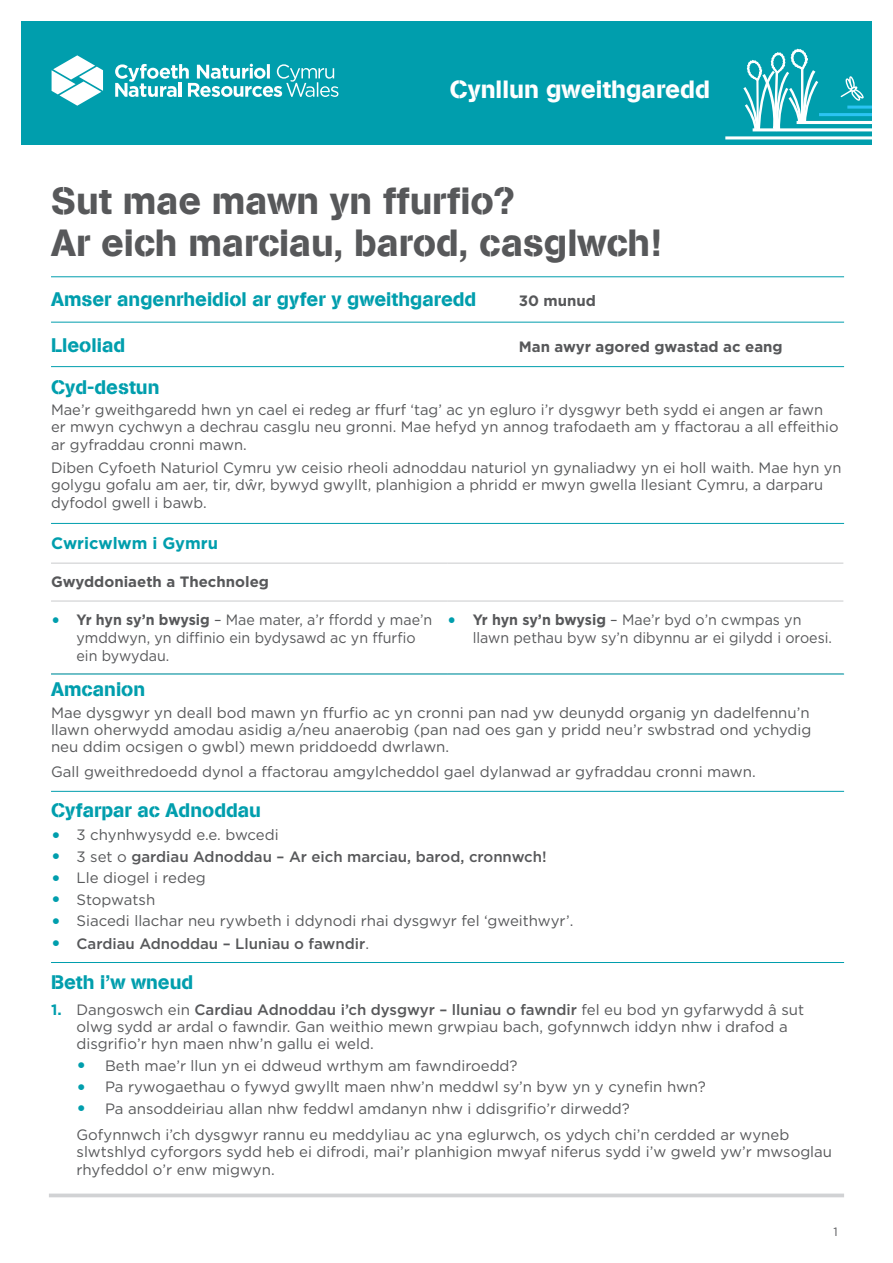
<style>
.page{position:relative;width:893px;height:1263px;background:#fff}
.page>*{position:absolute;margin:0;border:0;box-sizing:border-box;transform-origin:0 0}
.t1{font:37.5px/42px "AG Book Stencil";color:#57585a}
.t2{font:24.75px "AG Book Stencil";color:#fff}
.t3{font:19.5px "AG Book Stencil";color:#009ead}
.t4{font:700 16.5px "Gotham";color:#009ead}
.t5{font:15px/17.2px "Gotham";color:#57585a}
.t6{font:15px/18px "Gotham";color:#57585a;scale:.95 1}
.t7{font:500 15px "Gotham";color:#57585a}
.t8{font:700 15px "Gotham";color:#57585a}
.t9{font:12px "Gotham";color:#57585a}
.s1{font-weight:700;font-size:19.5px;color:#009ead}
.s2{font-weight:700}
.s3{font-weight:400}
.s4{font-weight:700;color:#009ead}
.s5{font-weight:500}
</style>
<div class="page">
<svg style="left:49px;top:1193px;width:795px;height:4px;background:#d7d8da"></svg>
<div style="left:21px;top:21px;width:851px;height:124px;background:#009ead"></div>
<svg style="left:52px;top:55px;width:51px;height:51px"></svg>
<svg style="left:115px;top:64px;width:223px;height:33px"></svg>
<hr style="left:723px;top:144px;width:149px;height:1px;background:#2bc4f3">
<hr style="left:725px;top:136px;width:147px;height:3px;background:#fff">
<svg style="left:743px;top:48px;width:129px;height:84px"></svg>
<hr style="left:51px;top:322px;width:793px;height:1px;background:#009ead">
<hr style="left:51px;top:366px;width:793px;height:1px;background:#009ead">
<hr style="left:51px;top:276px;width:793px;height:1px;background:#009ead">
<hr style="left:51px;top:523px;width:793px;height:1px;background:#009ead">
<hr style="left:51px;top:563px;width:396px;height:1px;background:#c9cacc">
<hr style="left:447px;top:563px;width:396px;height:1px;background:#c9cacc">
<hr style="left:51px;top:601px;width:396px;height:1px;background:#c9cacc">
<hr style="left:447px;top:601px;width:396px;height:1px;background:#c9cacc">
<hr style="left:51px;top:673px;width:396px;height:1px;background:#c9cacc">
<hr style="left:447px;top:673px;width:396px;height:1px;background:#c9cacc">
<hr style="left:51px;top:791px;width:793px;height:1px;background:#009ead">
<hr style="left:51px;top:674px;width:793px;height:1px;background:#009ead">
<hr style="left:51px;top:962px;width:793px;height:1px;background:#009ead">
<h2 class="t2" style="left:450px;top:75px;width:262px">Cynllun gweithgaredd</h2>
<h1 class="t1" style="left:51px;top:179px;width:612px">Sut mae mawn yn ffurfio?<br>Ar eich marciau, barod, casglwch!</h1>
<h3 class="t3" style="left:51px;top:288px;width:427px">Amser angenrheidiol ar gyfer y gweithgaredd</h3>
<p class="t8" style="left:519px;top:291px;width:79px">30 munud</p>
<h3 class="t3" style="left:51px;top:333px;width:76px">Lleoliad</h3>
<p class="t8" style="left:519px;top:336px;width:265px">Man awyr agored gwastad ac eang</p>
<h3 class="t3" style="left:51px;top:375px;width:110px">Cyd-destun</h3>
<p class="t5" style="left:51px;top:401px;width:789px">Mae’r gweithgaredd hwn yn cael ei redeg ar ffurf ‘tag’ ac yn egluro i’r dysgwyr beth sydd ei angen ar fawn er mwyn cychwyn a dechrau casglu neu gronni. Mae hefyd yn annog trafodaeth am y ffactorau a all effeithio ar gyfraddau cronni mawn.</p>
<p class="t5" style="left:51px;top:459px;width:792px">Diben Cyfoeth Naturiol Cymru yw ceisio rheoli adnoddau naturiol yn gynaliadwy yn ei holl waith. Mae hyn yn golygu gofalu am aer, tir, dŵr, bywyd gwyllt, planhigion a phridd er mwyn gwella llesiant Cymru, a darparu dyfodol gwell i bawb.</p>
<p class="t4" style="left:51px;top:532px;width:168px">Cwricwlwm i Gymru</p>
<p class="t8" style="left:51px;top:571px;width:220px">Gwyddoniaeth a Thechnoleg</p>
<p class="t6" style="left:77px;top:610px;width:376px;text-indent:-26px"><span class="s1">•</span> <span class="s2">Yr hyn sy’n bwysig</span> – Mae mater, a’r ffordd y mae’n ymddwyn, yn diffinio ein bydysawd ac yn ffurfio ein bywydau.</p>
<p class="t6" style="left:473px;top:610px;width:380px;text-indent:-26px"><span class="s1">•</span> <span class="s2">Yr hyn sy’n bwysig</span> – Mae’r byd o’n cwmpas yn llawn pethau byw sy’n dibynnu ar ei gilydd i oroesi.</p>
<h3 class="t3" style="left:51px;top:678px;width:96px">Amcanion</h3>
<p class="t5" style="left:51px;top:703px;width:762px;text-align:justify">Mae dysgwyr yn deall bod mawn yn ffurfio ac yn cronni pan nad yw deunydd organig yn dadelfennu’n llawn oherwydd amodau asidig a/neu anaerobig (pan nad oes gan y pridd neu’r swbstrad ond ychydig neu ddim ocsigen o gwbl) mewn priddoedd dwrlawn.</p>
<p class="t5" style="left:51px;top:762px;width:706px">Gall gweithredoedd dynol a ffactorau amgylcheddol gael dylanwad ar gyfraddau cronni mawn.</p>
<h3 class="t3" style="left:51px;top:799px;width:211px">Cyfarpar ac Adnoddau</h3>
<p class="t5" style="left:51px;top:826px;width:229px"><span class="s1">•</span> 3 chynhwysydd e.e. bwcedi</p>
<p class="t7" style="left:51px;top:847px;width:497px"><span class="s1">•</span> <span class="s3">3 set o</span> gardiau Adnoddau – Ar eich marciau, barod, cronnwch!</p>
<p class="t5" style="left:51px;top:869px;width:156px"><span class="s1">•</span> Lle diogel i redeg</p>
<p class="t5" style="left:51px;top:891px;width:106px"><span class="s1">•</span> Stopwatsh</p>
<p class="t5" style="left:51px;top:912px;width:524px"><span class="s1">•</span> Siacedi llachar neu rywbeth i ddynodi rhai dysgwyr fel ‘gweithwyr’.</p>
<p class="t7" style="left:51px;top:933px;width:319px"><span class="s1">•</span> Cardiau Adnoddau – Lluniau o fawndir<span class="s3">.</span></p>
<h3 class="t3" style="left:51px;top:971px;width:144px">Beth i’w wneud</h3>
<p class="t5" style="left:77px;top:1000px;width:729px;text-indent:-26px"><span class="s4">1.</span> Dangoswch ein <span class="s5">Cardiau Adnoddau i’ch dysgwyr – lluniau o fawndir</span> fel eu bod yn gyfarwydd â sut olwg sydd ar ardal o fawndir. Gan weithio mewn grwpiau bach, gofynnwch iddyn nhw i drafod a disgrifio’r hyn maen nhw’n gallu ei weld.</p>
<p class="t5" style="left:77px;top:1056px;width:443px"><span class="s1">•</span> Beth mae’r llun yn ei ddweud wrthym am fawndiroedd?</p>
<p class="t5" style="left:77px;top:1078px;width:631px"><span class="s1">•</span> Pa rywogaethau o fywyd gwyllt maen nhw’n meddwl sy’n byw yn y cynefin hwn?</p>
<p class="t5" style="left:77px;top:1095px;width:714px;line-height:25.8px"><span class="s1">•</span> Pa ansoddeiriau allan nhw feddwl amdanyn nhw i ddisgrifio’r dirwedd?<br>Gofynnwch i’ch dysgwyr rannu eu meddyliau ac yna eglurwch, os ydych chi’n cerdded ar wyneb</p>
<p class="t5" style="left:77px;top:1142px;width:757px;line-height:18px">slwtshlyd cyforgors sydd heb ei difrodi, mai’r planhigion mwyaf niferus sydd i’w gweld yw’r mwsoglau rhyfeddol o’r enw migwyn.</p>
<p class="t9" style="left:833px;top:1224px;width:6px">1</p>
</div>
